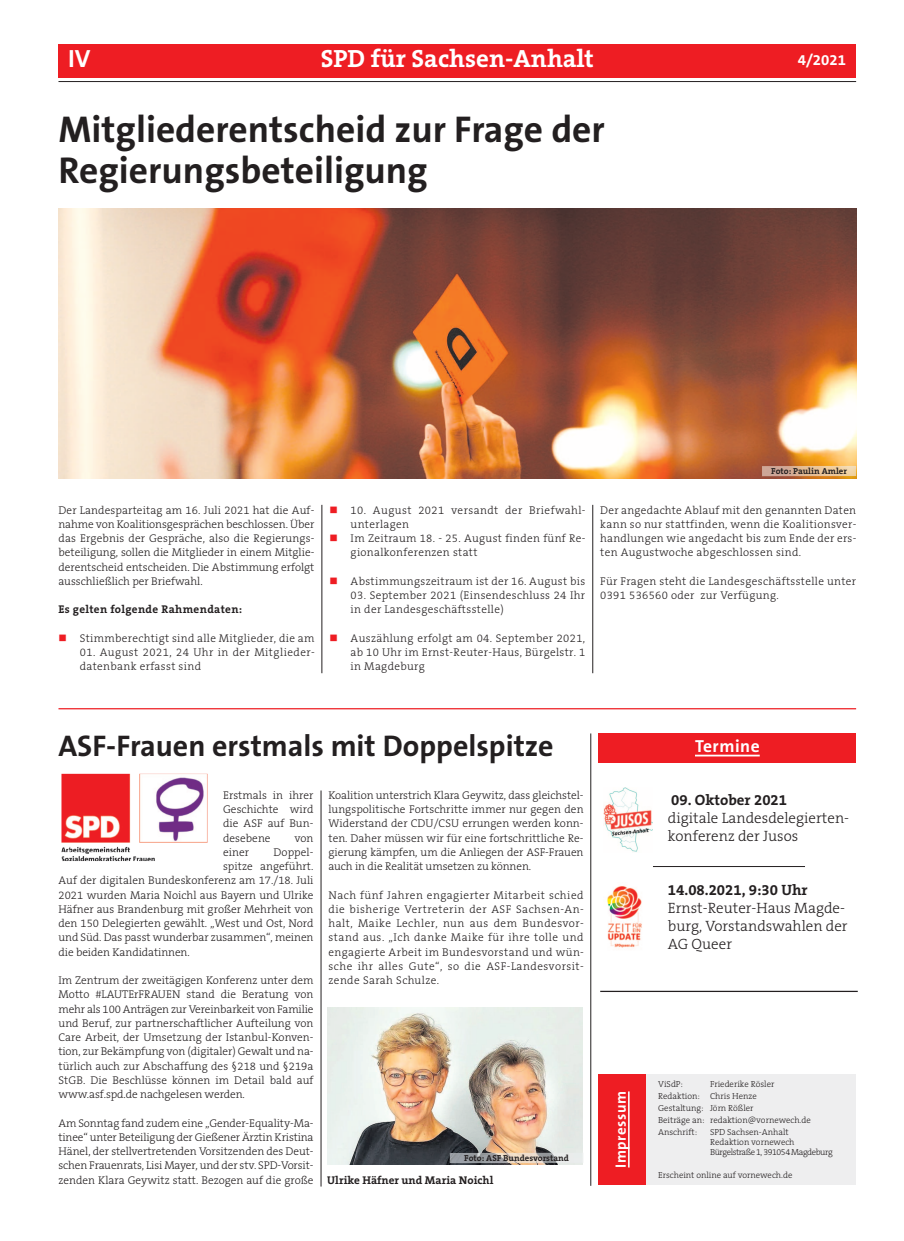
<style>
.page{position:relative;width:904px;height:1241px;background:#fff}
.page>*{position:absolute;margin:0;border:0;box-sizing:border-box;transform-origin:0 0}
.t1{font:700 37.5px/41.2px "The Sans B7";color:#231f20}
.t2{font:700 30px "The Sans B7";color:#231f20}
.t3{font:700 25px "The Serif B7";color:#fff}
.t4{font:700 25px "The Sans B7";color:#fff}
.t5{font:700 17.5px "The Sans B7";letter-spacing:.03em;color:#fff}
.t6{font:300 15px/18px "The Serif B3";color:#231f20}
.t7{font:700 15px "The Serif B7";color:#231f20}
.t8{font:700 15px "The Sans B7";letter-spacing:.03em;color:#fff}
.t9{font:300 11.25px/14.2px "The Serif B3";letter-spacing:.01em;color:#231f20;text-align:justify}
.t10{font:300 11.25px/14.2px "The Serif B3";letter-spacing:.03em;color:#231f20}
.t11{font:300 11.25px/14.2px "The Serif B3";letter-spacing:.04em;color:#231f20}
.t12{font:700 11.25px "The Serif B7";letter-spacing:.015em;color:#231f20}
.t13{font:300 8.75px/12.1px "The Serif B3";color:#231f20}
.t14{font:700 8.75px "The Serif B7";color:#231f20}
.s1{color:#ee1d23}
</style>
<div class="page">
<div style="left:58px;top:44px;width:798px;height:34px;background:#ee1d23"></div>
<hr style="left:58px;top:81px;width:798px;height:1px;background:#231f20">
<hr style="left:58px;top:708px;width:798px;height:1px;background:#ee1d23">
<div style="left:645px;top:1074px;width:211px;height:110px;background:#eeeeef"></div>
<div style="left:598px;top:1074px;width:47px;height:110px;background:#ee1d23"></div>
<hr style="left:628px;top:1091px;width:1px;height:76px;background:#fff">
<img style="left:58px;top:209px;width:798px;height:269px">
<img style="left:762px;top:466px;width:94px;height:10px">
<hr style="left:321px;top:505px;width:1px;height:168px;background:#231f20">
<hr style="left:592px;top:505px;width:1px;height:168px;background:#231f20">
<hr style="left:321px;top:790px;width:1px;height:396px;background:#231f20">
<img style="left:603px;top:787px;width:50px;height:65px">
<div style="left:598px;top:732px;width:258px;height:30px;background:#ee1d23"></div>
<hr style="left:695px;top:754px;width:64px;height:2px;background:#fff">
<hr style="left:600px;top:990px;width:257px;height:1px;background:#231f20">
<img style="left:61px;top:773px;width:146px;height:87px">
<img style="left:327px;top:1007px;width:255px;height:157px">
<hr style="left:590px;top:733px;width:1px;height:452px;background:#231f20">
<img style="left:450px;top:1152px;width:132px;height:10px">
<img style="left:607px;top:886px;width:35px;height:62px">
<hr style="left:653px;top:866px;width:152px;height:1px;background:#231f20">
<h3 class="t4" style="left:68px;top:49px;width:24px">IV</h3>
<h3 class="t3" style="left:321px;top:49px;width:274px">SPD für Sachsen-Anhalt</h3>
<h3 class="t8" style="left:797px;top:54px;width:50px">4/2021</h3>
<h1 class="t1" style="left:58px;top:112px;width:548px">Mitgliederentscheid zur Frage der<br>Regierungsbeteiligung</h1>
<p class="t14" style="left:771px;top:467px;width:77px">Foto: Paulin Amler</p>
<p class="t9" style="left:58px;top:503px;width:257px">Der Landesparteitag am 16. Juli 2021 hat die Auf&shy;nahme von Koalitionsgesprächen beschlossen. Über das Ergebnis der Gespräche, also die Regierungs&shy;beteiligung, sollen die Mitglieder in einem Mitglie&shy;derentscheid entscheiden. Die Abstimmung erfolgt ausschließlich per Briefwahl.</p>
<p class="t12" style="left:58px;top:605px;width:185px">Es gelten folgende Rahmendaten:</p>
<p class="t9" style="left:58px;top:632px;width:257px"><span class="s1">■</span> Stimmberechtigt sind alle Mitglieder, die am</p>
<p class="t11" style="left:80px;top:646px;width:236px">01. August 2021, 24 Uhr in der Mitglieder&shy;datenbank erfasst sind</p>
<p class="t11" style="left:350px;top:503px;width:236px;text-indent:-21px"><span class="s1">■</span> 10. August 2021 versandt der Briefwahl&shy;unterlagen</p>
<p class="t10" style="left:350px;top:532px;width:236px;text-indent:-21px"><span class="s1">■</span> Im Zeitraum 18. - 25. August finden fünf Re&shy;gionalkonferenzen statt</p>
<p class="t10" style="left:329px;top:575px;width:257px"><span class="s1">■</span> Abstimmungszeitraum ist der 16. August bis</p>
<p class="t10" style="left:350px;top:589px;width:236px">03. September 2021 (Einsendeschluss 24 Ihr in der Landesgeschäftsstelle)</p>
<p class="t9" style="left:350px;top:632px;width:236px;text-indent:-21px"><span class="s1">■</span> Auszählung erfolgt am 04. September 2021, ab 10 Uhr im Ernst-Reuter-Haus, Bürgelstr. 1 in Magdeburg</p>
<p class="t9" style="left:600px;top:503px;width:258px">Der angedachte Ablauf mit den genannten Daten kann so nur stattfinden, wenn die Koalitionsver&shy;handlungen wie angedacht bis zum Ende der ers&shy;ten Augustwoche abgeschlossen sind.</p>
<p class="t10" style="left:600px;top:575px;width:257px">Für Fragen steht die Landesgeschäftsstelle unter<br>0391 536560 oder zur Verfügung.</p>
<h2 class="t2" style="left:58px;top:733px;width:497px">ASF-Frauen erstmals mit Doppelspitze</h2>
<p class="t9" style="left:223px;top:788px;width:92px">Erstmals in ihrer Geschichte wird die ASF auf Bun&shy;desebene</p>
<p class="t9" style="left:328px;top:788px;width:256px">Koalition unterstrich Klara Geywitz, dass gleichstel&shy;lungspolitische Fortschritte immer nur gegen den Widerstand der CDU/CSU errungen werden konn&shy;ten. Daher müssen wir für eine fortschrittliche Re&shy;gierung kämpfen, um die Anliegen der ASF-Frauen auch in die Realität umsetzen zu können.</p>
<p class="t9" style="left:328px;top:888px;width:257px">Nach fünf Jahren engagierter Mitarbeit schied die bisherige Vertreterin der ASF Sachsen-An&shy;halt, Maike Lechler, nun aus dem Bundesvor&shy;stand aus. „Ich danke Maike für ihre tolle und engagierte Arbeit im Bundesvorstand und wün&shy;sche ihr alles Gute“, so die ASF-Landesvorsit&shy;zende Sarah Schulze.</p>
<p class="t9" style="left:294px;top:831px;width:21px">von</p>
<p class="t9" style="left:223px;top:845px;width:27px">einer</p>
<p class="t9" style="left:273px;top:845px;width:41px">Doppel-</p>
<p class="t9" style="left:223px;top:860px;width:92px">spitze angeführt.</p>
<p class="t9" style="left:58px;top:874px;width:256px">Auf der digitalen Bundeskonferenz am 17./18. Juli</p>
<p class="t9" style="left:58px;top:888px;width:256px">2021 wurden Maria Noichl aus Bayern und Ulrike</p>
<p class="t9" style="left:58px;top:902px;width:256px">Häfner aus Brandenburg mit großer Mehrheit von</p>
<p class="t9" style="left:58px;top:917px;width:256px">den 150 Delegierten gewählt. „West und Ost, Nord</p>
<p class="t9" style="left:58px;top:931px;width:256px">und Süd. Das passt wunderbar zusammen“, meinen</p>
<p class="t9" style="left:58px;top:945px;width:133px">die beiden Kandidatinnen.</p>
<p class="t9" style="left:58px;top:974px;width:256px">Im Zentrum der zweitägigen Konferenz unter dem Motto #LAUTErFRAUEN stand die Beratung von mehr als 100 Anträgen zur Vereinbarkeit von Familie und Beruf, zur partnerschaftlicher Aufteilung von Care Arbeit, der Umsetzung der Istanbul-Konven&shy;tion, zur Bekämpfung von (digitaler) Gewalt und na&shy;türlich auch zur Abschaffung des §218 und §219a StGB. Die Beschlüsse können im Detail bald auf www.asf.spd.de nachgelesen werden.</p>
<p class="t9" style="left:58px;top:1116px;width:256px">Am Sonntag fand zudem eine „Gender-Equality-Ma&shy;tinee“ unter Beteiligung der Gießener Ärztin Kristina Hänel, der stellvertretenden Vorsitzenden des Deut&shy;schen Frauenrats, Lisi Mayer, und der stv. SPD-Vorsit&shy;zenden Klara Geywitz statt. Bezogen auf die große</p>
<p class="t14" style="left:464px;top:1154px;width:106px">Foto: ASF Bundesvorstand</p>
<p class="t12" style="left:327px;top:1175px;width:168px">Ulrike Häfner und Maria Noichl</p>
<h3 class="t5" style="left:695px;top:739px;width:66px">Termine</h3>
<h3 class="t7" style="left:671px;top:793px;width:117px">09. Oktober 2021</h3>
<h3 class="t6" style="left:668px;top:810px;width:183px">digitale Landesdelegierten&shy;konferenz der Jusos</h3>
<h3 class="t7" style="left:668px;top:883px;width:141px">14.08.2021, 9:30 Uhr</h3>
<h3 class="t6" style="left:668px;top:900px;width:181px">Ernst-Reuter-Haus Magde&shy;burg, Vorstandswahlen der<br>AG Queer</h3>
<h3 class="t8" style="left:615px;top:1167px;width:77px;rotate:-90deg">Impressum</h3>
<p class="t13" style="left:658px;top:1078px;width:26px">ViSdP:</p>
<p class="t13" style="left:658px;top:1078px;width:154px;text-indent:52px">Friederike Rösler<br>Redaktion: Chris Henze<br>Gestaltung: Jörn Rößler<br>Beiträge an: redaktion@vornewech.de<br>Anschrift:</p>
<p class="t13" style="left:710px;top:1128px;width:124px;line-height:10px">SPD Sachsen-Anhalt<br>Redaktion vornewech<br>Bürgelstraße 1, 391054 Magdeburg</p>
<p class="t13" style="left:658px;top:1169px;width:136px">Erscheint online auf vornewech.de</p>
</div>
